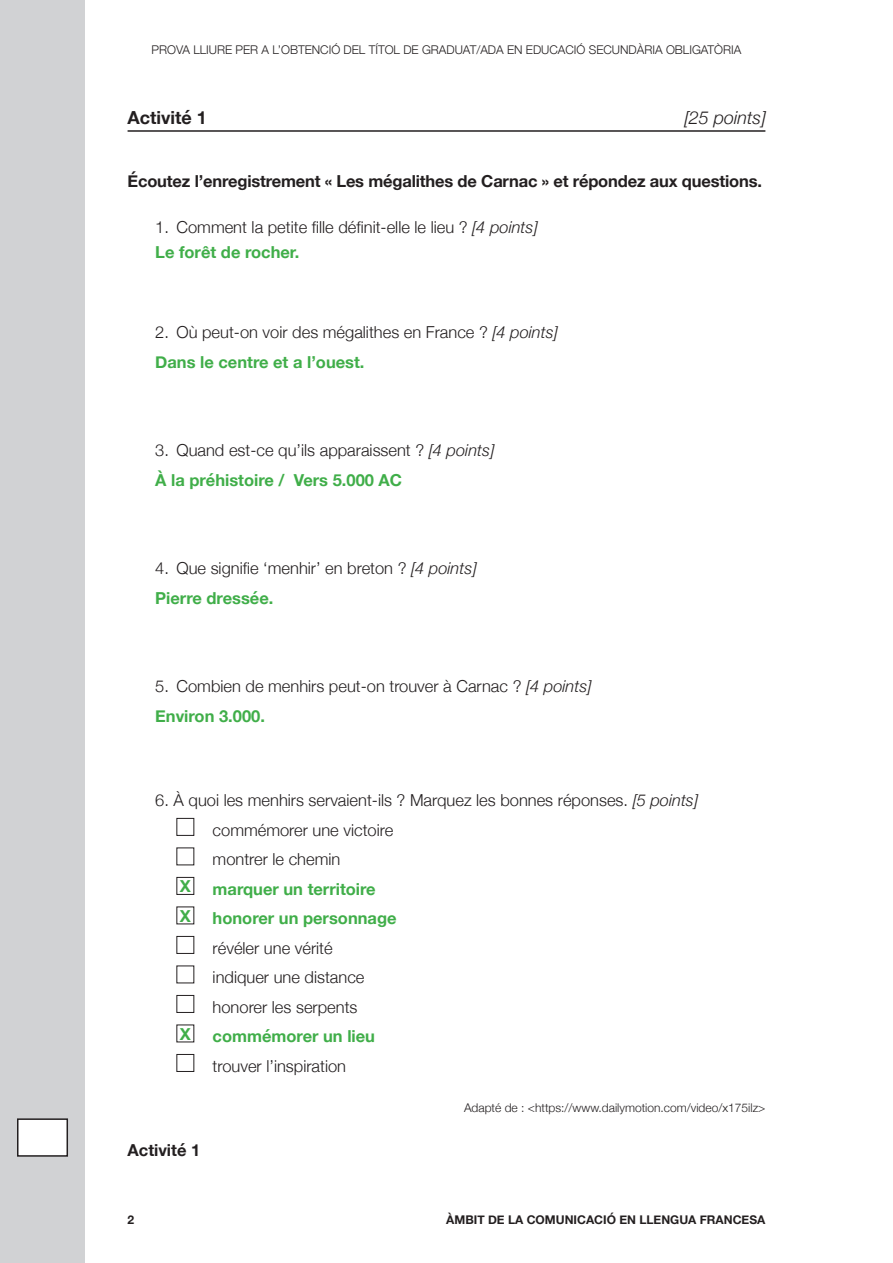
<style>
.page{position:relative;width:893px;height:1263px;background:#fff}
.page>*{position:absolute;margin:0;border:0;box-sizing:border-box;transform-origin:0 0}
.Activitat{font:italic 300 18px "Helvetica Neue";color:#231f20}
.Activitat-2{font:700 18px "Helvetica Neue";color:#231f20}
.Subpregunta{font:300 16.5px "Helvetica Neue";color:#231f20}
.Subpregunta-2{font:700 16.5px "Helvetica Neue";color:#40ae49}
.Pregunta{font:700 16.5px "Helvetica Neue";letter-spacing:-.01em;color:#231f20}
.Text{font:700 16.5px "Helvetica Neue";color:#231f20}
.Text-2{font:700 16.5px "Helvetica Neue";color:#40ae49}
.Font{font:300 12px "Helvetica Neue";color:#231f20}
.t1{font:700 12px "Helvetica Neue";color:#231f20}
.s1{font-style:italic}
</style>
<div class="page">
<div style="left:0;top:0;width:85px;height:1263px;background:#d1d2d4"></div>
<hr style="left:128px;top:130px;width:637px;height:2px;background:#231f20">
<div style="left:176px;top:818px;width:18px;height:18px;border:1px solid #231f20"></div>
<div style="left:176px;top:877px;width:18px;height:18px;border:1px solid #231f20"></div>
<div style="left:176px;top:936px;width:18px;height:18px;border:1px solid #231f20"></div>
<div style="left:176px;top:995px;width:18px;height:18px;border:1px solid #231f20"></div>
<div style="left:176px;top:1054px;width:18px;height:18px;border:1px solid #231f20"></div>
<div style="left:18px;top:1119px;width:49px;height:37px;background:#fff"></div>
<div style="left:17px;top:1118px;width:51px;height:39px;border:2px solid #231f20"></div>
<p class="Font" style="left:152px;top:40px;width:591px">PROVA LLIURE PER A L’OBTENCIÓ DEL TÍTOL DE GRADUAT/ADA EN EDUCACIÓ SECUNDÀRIA OBLIGATÒRIA</p>
<h3 class="Activitat-2" style="left:128px;top:103px;width:81px">Activité 1</h3>
<h3 class="Activitat" style="left:684px;top:103px;width:83px">[25 points]</h3>
<h4 class="Pregunta" style="left:128px;top:168px;width:636px">Écoutez l’enregistrement « Les mégalithes de Carnac » et répondez aux questions.</h4>
<p class="Subpregunta" style="left:155px;top:214px;width:384px">1. Comment la petite fille définit-elle le lieu ? <span class="s1">[4 points]</span></p>
<p class="Subpregunta-2" style="left:155px;top:240px;width:146px">Le forêt de rocher.</p>
<p class="Subpregunta" style="left:155px;top:319px;width:404px">2. Où peut-on voir des mégalithes en France ? <span class="s1">[4 points]</span></p>
<p class="Subpregunta-2" style="left:155px;top:349px;width:211px">Dans le centre et a l’ouest.</p>
<p class="Subpregunta" style="left:155px;top:437px;width:340px">3. Quand est-ce qu’ils apparaissent ? <span class="s1">[4 points]</span></p>
<p class="Subpregunta-2" style="left:155px;top:467px;width:248px">À la préhistoire / Vers 5.000 AC</p>
<p class="Subpregunta" style="left:155px;top:555px;width:323px">4. Que signifie ‘menhir’ en breton ? <span class="s1">[4 points]</span></p>
<p class="Subpregunta-2" style="left:155px;top:585px;width:120px">Pierre dressée.</p>
<p class="Subpregunta" style="left:155px;top:673px;width:437px">5. Combien de menhirs peut-on trouver à Carnac ? <span class="s1">[4 points]</span></p>
<p class="Subpregunta-2" style="left:155px;top:703px;width:111px">Environ 3.000.</p>
<p class="Subpregunta" style="left:155px;top:787px;width:544px">6. À quoi les menhirs servaient-ils ? Marquez les bonnes réponses. <span class="s1">[5 points]</span></p>
<p class="Subpregunta" style="left:213px;top:816px;width:182px">commémorer une victoire</p>
<p class="Subpregunta" style="left:213px;top:846px;width:129px">montrer le chemin</p>
<p class="Text-2" style="left:180px;top:873px;width:13px">X</p>
<p class="Subpregunta-2" style="left:213px;top:876px;width:165px">marquer un territoire</p>
<p class="Text-2" style="left:180px;top:903px;width:13px">X</p>
<p class="Subpregunta-2" style="left:213px;top:905px;width:185px">honorer un personnage</p>
<p class="Subpregunta" style="left:213px;top:935px;width:122px">révéler une vérité</p>
<p class="Subpregunta" style="left:213px;top:964px;width:153px">indiquer une distance</p>
<p class="Subpregunta" style="left:213px;top:994px;width:146px">honorer les serpents</p>
<p class="Text-2" style="left:180px;top:1021px;width:13px">X</p>
<p class="Subpregunta-2" style="left:213px;top:1023px;width:164px">commémorer un lieu</p>
<p class="Subpregunta" style="left:213px;top:1053px;width:135px">trouver l’inspiration</p>
<p class="Font" style="left:464px;top:1097px;width:303px">Adapté de : &lt;https://www.dailymotion.com/video/x175ilz&gt;</p>
<p class="Text" style="left:128px;top:1137px;width:74px">Activité 1</p>
<p class="t1" style="left:128px;top:1210px;width:8px">2</p>
<p class="t1" style="left:446px;top:1210px;width:321px">ÀMBIT DE LA COMUNICACIÓ EN LLENGUA FRANCESA</p>
</div>
